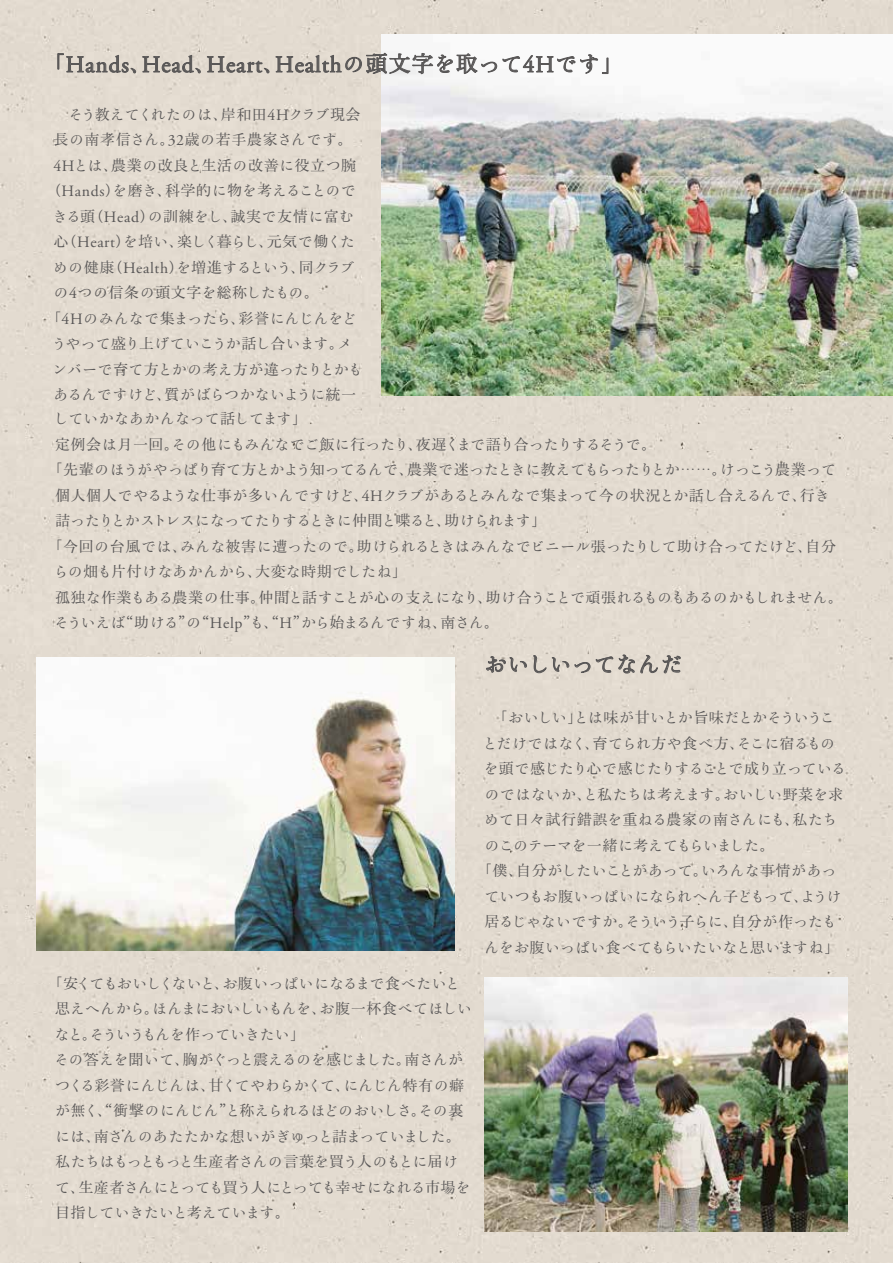
<style>
.page{position:relative;width:893px;height:1263px;background:#fff}
.page>*{position:absolute;margin:0;border:0;box-sizing:border-box;transform-origin:0 0}
.t1{font:23.25px "Adobe Garamond Pro";letter-spacing:.04em;color:#595757}
.t2{font:500 22.2px "Ro H Min S Kok Pro";letter-spacing:-.005em;color:#595757}
.t3{font:500 15px/25.5px "Ro H Min S Kok Pro";letter-spacing:-.01em;color:#595757}
.t4{font:500 15px "Ro H Min S Kok Pro";letter-spacing:.015em;color:#595757}
.t5{font:500 15px "Ro H Min S Kok Pro";letter-spacing:-.045em;color:#595757}
.t6{font:500 15px "Ro H Min S Kok Pro";letter-spacing:.04em;color:#595757}
.t7{font:500 15px "Ro H Min S Kok Pro";letter-spacing:.025em;color:#595757}
.t8{font:500 15px "Ro H Min S Kok Pro";letter-spacing:-.035em;color:#595757}
.t9{font:500 15px "Ro H Min S Kok Pro";letter-spacing:-.075em;color:#595757}
.t10{font:500 15px "Ro H Min S Kok Pro";letter-spacing:-.04em;color:#595757}
.t11{font:500 15px "Ro H Min S Kok Pro";letter-spacing:.01em;color:#595757}
.t12{font:500 15px "Ro H Min S Kok Pro";letter-spacing:.035em;color:#595757}
.s1{font-family:"Ro H Min S Kok Pro";font-weight:500;font-size:22.2px}
.s2{font-family:"Adobe Garamond Pro";font-weight:400;font-size:15.75px}
</style>
<div class="page">
<div style="left:510px;top:0;width:383px;height:482px;background:#e3dbd0"></div>
<div style="left:0;top:0;width:510px;height:482px;background:#e3dbd0"></div>
<div style="left:510px;top:984px;width:383px;height:279px;background:#e3dbd0"></div>
<div style="left:0;top:984px;width:510px;height:279px;background:#e3dbd0"></div>
<div style="left:510px;top:482px;width:383px;height:502px;background:#e3dbd0"></div>
<div style="left:0;top:482px;width:510px;height:502px;background:#e3dbd0"></div>
<img style="left:36px;top:658px;width:418px;height:292px">
<img style="left:484px;top:977px;width:364px;height:254px">
<img style="left:381px;top:35px;width:512px;height:360px">
<svg style="left:486px;top:656px;width:41px;height:17px"></svg>
<svg style="left:533px;top:655px;width:13px;height:18px"></svg>
<svg style="left:552px;top:657px;width:17px;height:15px"></svg>
<svg style="left:575px;top:660px;width:15px;height:13px"></svg>
<svg style="left:596px;top:654px;width:85px;height:19px;background:#c1bbb2"></svg>
<svg style="left:57px;top:41px;width:79px;height:51px;background:#d5cdc3"></svg>
<svg style="left:143px;top:41px;width:58px;height:51px;background:#d4cdc3"></svg>
<svg style="left:207px;top:41px;width:62px;height:51px;background:#d5cec4"></svg>
<svg style="left:276px;top:41px;width:332px;height:51px"></svg>
<p class="t1" style="left:43px;top:51px;width:582px"><span class="s1">「</span>Hands<span class="s1">、</span>Head<span class="s1">、</span>Heart<span class="s1">、</span>Health<span class="s1">の頭文字を取って</span>4H<span class="s1">です」</span></p>
<p class="t7" style="left:53px;top:105px;width:309px">　そう教えてくれたのは、岸和田<span class="s2">4H</span>クラブ現会</p>
<p class="t6" style="left:54px;top:130px;width:301px">長の南孝信さん。<span class="s2">32</span>歳の若手農家さんです。</p>
<p class="t6" style="left:53px;top:156px;width:304px"><span class="s2">4H</span>とは、農業の改良と生活の改善に役立つ腕</p>
<p class="t3" style="left:46px;top:179px;width:311px">（<span class="s2">Hands</span>）を磨き、科学的に物を考えることので</p>
<p class="t6" style="left:53px;top:207px;width:303px">きる頭（<span class="s2">Head</span>）の訓練をし、誠実で友情に富む</p>
<p class="t9" style="left:53px;top:232px;width:303px">心（<span class="s2">Heart</span>）を培い、楽しく暮らし、元気で働くた</p>
<p class="t3" style="left:53px;top:256px;width:303px">めの健康（<span class="s2">Health</span>）を増進するという、同クラブ</p>
<p class="t12" style="left:53px;top:283px;width:267px">の<span class="s2">4</span>つの信条の頭文字を総称したもの。</p>
<p class="t3" style="left:46px;top:307px;width:312px">「<span class="s2">4H</span>のみんなで集まったら、彩誉にんじんをど</p>
<p class="t10" style="left:52px;top:334px;width:302px">うやって盛り上げていこうか話し合います。メ</p>
<p class="t11" style="left:52px;top:360px;width:312px">ンバーで育て方とかの考え方が違ったりとかも</p>
<p class="t3" style="left:53px;top:383px;width:304px">あるんですけど、質がばらつかないように統一</p>
<p class="t4" style="left:53px;top:409px;width:256px">していかなあかんなって話してます」</p>
<p class="t3" style="left:55px;top:432px;width:603px">定例会は月一回。その他にもみんなでご飯に行ったり、夜遅くまで語り合ったりするそうで。</p>
<p class="t3" style="left:48px;top:458px;width:790px">「先輩のほうがやっぱり育て方とかよう知ってるんで、農業で迷ったときに教えてもらったりとか……。けっこう農業って</p>
<p class="t4" style="left:55px;top:486px;width:776px">個人個人でやるような仕事が多いんですけど、<span class="s2">4H</span>クラブがあるとみんなで集まって今の状況とか話し合えるんで、行き</p>
<p class="t5" style="left:55px;top:511px;width:493px">詰ったりとかストレスになってたりするときに仲間と喋ると、助けられます」</p>
<p class="t4" style="left:48px;top:537px;width:790px">「今回の台風では、みんな被害に遭ったので。助けられるときはみんなでビニール張ったりして助け合ってたけど、自分</p>
<p class="t4" style="left:53px;top:562px;width:355px">らの畑も片付けなあかんから、大変な時期でしたね」</p>
<p class="t5" style="left:55px;top:588px;width:790px">孤独な作業もある農業の仕事。仲間と話すことが心の支えになり、助け合うことで頑張れるものもあるのかもしれません。</p>
<p class="t5" style="left:54px;top:613px;width:447px">そういえば“助ける”の“<span class="s2">Help</span>”も、“<span class="s2">H</span>”から始まるんですね、南さん。</p>
<p class="t2" style="left:484px;top:650px;width:200px">おいしいってなんだ</p>
<p class="t8" style="left:484px;top:708px;width:352px">　「おいしい」とは味が甘いとか旨味だとかそういうこ</p>
<p class="t4" style="left:482px;top:734px;width:354px">とだけではなく、育てられ方や食べ方、そこに宿るもの</p>
<p class="t5" style="left:484px;top:759px;width:364px">を頭で感じたり心で感じたりすることで成り立っている</p>
<p class="t3" style="left:484px;top:782px;width:360px">のではないか、と私たちは考えます。おいしい野菜を求</p>
<p class="t7" style="left:484px;top:810px;width:355px">めて日々試行錯誤を重ねる農家の南さんにも、私たち</p>
<p class="t8" style="left:484px;top:836px;width:292px">のこのテーマを一緒に考えてもらいました。</p>
<p class="t4" style="left:477px;top:861px;width:361px">「僕、自分がしたいことがあって。いろんな事情があっ</p>
<p class="t3" style="left:484px;top:884px;width:358px">ていつもお腹いっぱいになられへん子どもって、ようけ</p>
<p class="t3" style="left:484px;top:910px;width:354px">居るじゃないですか。そういう子らに、自分が作ったも</p>
<p class="t4" style="left:484px;top:938px;width:357px">んをお腹いっぱい食べてもらいたいなと思いますね」</p>
<p class="t3" style="left:54px;top:971px;width:419px;text-indent:-6px">「安くてもおいしくないと、お腹いっぱいになるまで食べたいと思えへんから。ほんまにおいしいもんを、お腹一杯食べてほしいなと。そういうもんを作っていきたい」<br>その答えを聞いて、胸がぐっと震えるのを感じました。南さんがつくる彩誉にんじんは、甘くてやわらかくて、にんじん特有の癖が無く、“衝撃のにんじん”と称えられるほどのおいしさ。その裏には、南さんのあたたかな想いがぎゅっと詰まっていました。私たちはもっともっと生産者さんの言葉を買う人のもとに届けて、生産者さんにとっても買う人にとっても幸せになれる市場を目指していきたいと考えています。</p>
</div>
